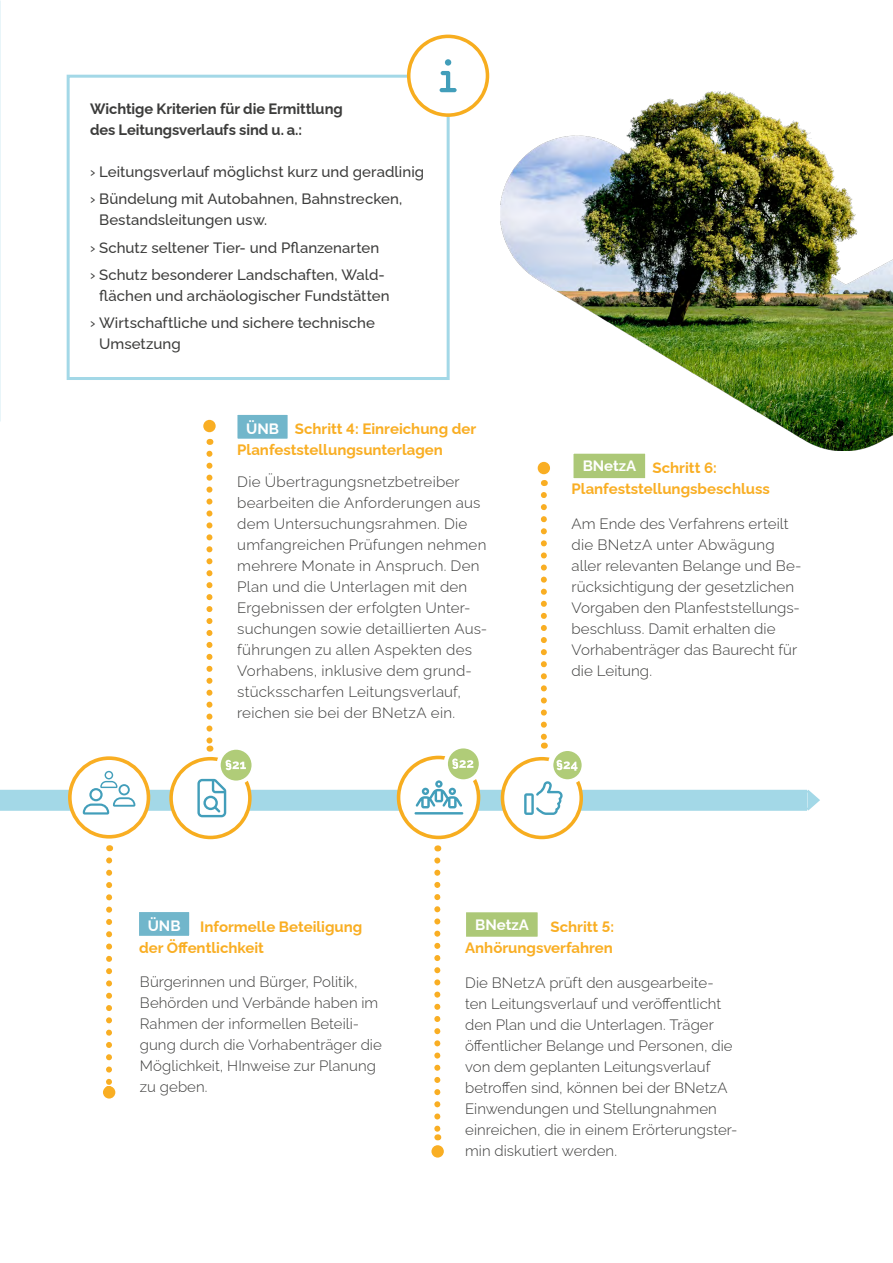
<style>
.page{position:relative;width:893px;height:1263px;background:#fff}
.page>*{position:absolute;margin:0;border:0;box-sizing:border-box;transform-origin:0 0}
.t1{font:300 15px/21px "Raleway";letter-spacing:.005em;color:#3c3c3b}
.t2{font:500 15px/21px "Raleway";letter-spacing:.005em;color:#3c3c3b}
.t3{font:700 15px/21px "Raleway";color:#f9ae23}
.t4{font:700 15px/21px "Raleway";letter-spacing:-.005em;color:#3c3c3b}
.t5{font:700 15px "Raleway";color:#fff}
</style>
<div class="page">
<svg style="left:106px;top:860px;width:6px;height:227px"></svg>
<div style="left:103px;top:1086px;width:12px;height:12px;background:#f9ae23;border-radius:50%"></div>
<svg style="left:434px;top:860px;width:6px;height:280px"></svg>
<div style="left:431px;top:1145px;width:13px;height:12px;background:#f9ae23;border-radius:50%"></div>
<div style="left:67px;top:75px;width:383px;height:305px;border:3px solid #a3d8e7"></div>
<img style="left:500px;top:91px;width:393px;height:360px">
<div style="left:203px;top:420px;width:13px;height:12px;background:#f9ae23;border-radius:50%"></div>
<svg style="left:541px;top:495px;width:6px;height:254px"></svg>
<div style="left:538px;top:462px;width:12px;height:12px;background:#f9ae23;border-radius:50%"></div>
<div style="left:0;top:790px;width:807px;height:21px;background:#a3d8e7"></div>
<svg style="left:804px;top:789px;width:16px;height:22px"></svg>
<div style="left:217px;top:746px;width:39px;height:39px;border:4px solid #fff;border-radius:50%"></div>
<svg style="left:169px;top:454px;width:83px;height:385px"></svg>
<svg style="left:551px;top:748px;width:33px;height:34px"></svg>
<div style="left:548px;top:746px;width:39px;height:39px;border:5px solid #fff;border-radius:50%"></div>
<svg style="left:501px;top:757px;width:82px;height:82px"></svg>
<svg style="left:446px;top:746px;width:35px;height:35px"></svg>
<div style="left:444px;top:744px;width:39px;height:39px;border:4px solid #fff;border-radius:50%"></div>
<svg style="left:397px;top:756px;width:83px;height:83px"></svg>
<div style="left:572px;top:452px;width:75px;height:28px;background:#acc877"></div>
<div style="left:570px;top:451px;width:78px;height:30px;border:3px solid #fff"></div>
<div style="left:465px;top:911px;width:74px;height:27px;background:#acc877"></div>
<div style="left:463px;top:909px;width:78px;height:31px;border:3px solid #fff"></div>
<svg style="left:407px;top:35px;width:82px;height:82px"></svg>
<svg style="left:68px;top:756px;width:82px;height:82px"></svg>
<svg style="left:83px;top:771px;width:52px;height:43px"></svg>
<div style="left:138px;top:910px;width:53px;height:27px;background:#71b6cb"></div>
<div style="left:136px;top:909px;width:56px;height:30px;border:3px solid #fff"></div>
<div style="left:236px;top:413px;width:53px;height:27px;background:#71b6cb"></div>
<div style="left:234px;top:412px;width:57px;height:30px;border:3px solid #fff"></div>
<p class="t4" style="left:90px;top:97px;width:254px">Wichtige Kriterien für die Ermittlung des Leitungsverlaufs sind u. a.:</p>
<p class="t2" style="left:90px;top:160px;width:336px">› Leitungsverlauf möglichst kurz und geradlinig</p>
<p class="t2" style="left:99px;top:187px;width:305px;text-indent:-9px">› Bündelung mit Autobahnen, Bahnstrecken,<br>Bestandsleitungen usw.</p>
<p class="t2" style="left:90px;top:235px;width:291px">› Schutz seltener Tier- und Pflanzenarten</p>
<p class="t2" style="left:99px;top:263px;width:292px;text-indent:-9px">› Schutz besonderer Landschaften, Wald&shy;flächen und archäologischer Fundstätten</p>
<p class="t2" style="left:99px;top:311px;width:277px;text-indent:-9px">› Wirtschaftliche und sichere technische<br>Umsetzung</p>
<p class="t5" style="left:246px;top:417px;width:34px">ÜNB</p>
<p class="t3" style="left:237px;top:417px;width:240px;text-indent:58px">Schritt 4: Einreichung der<br>Planfeststellungsunterlagen</p>
<p class="t1" style="left:237px;top:470px;width:252px">Die Übertragungsnetzbetreiber bearbeiten die Anforderungen aus dem Untersuchungsrahmen. Die umfangreichen Prüfungen nehmen mehrere Monate in Anspruch. Den<br>Plan und die Unterlagen mit den<br>Ergebnissen der erfolgten Unter&shy;suchungen sowie detaillierten Aus&shy;führungen zu allen Aspekten des<br>Vorhabens, inklusive dem grund&shy;stücksscharfen Leitungsverlauf, reichen sie bei der BNetzA ein.</p>
<p class="t5" style="left:583px;top:454px;width:55px">BNetzA</p>
<p class="t3" style="left:572px;top:456px;width:200px;text-indent:81px">Schritt 6:<br>Planfeststellungsbeschluss</p>
<p class="t1" style="left:572px;top:512px;width:231px">Am Ende des Verfahrens erteilt die BNetzA unter Abwägung aller relevanten Belange und Be&shy;rücksichtigung der gesetzlichen<br>Vorgaben den Planfeststellungs&shy;beschluss. Damit erhalten die<br>Vorhabenträger das Baurecht für die Leitung.</p>
<p class="t5" style="left:148px;top:914px;width:34px">ÜNB</p>
<p class="t3" style="left:200px;top:915px;width:164px">Informelle Beteiligung</p>
<p class="t5" style="left:475px;top:913px;width:55px">BNetzA</p>
<p class="t3" style="left:139px;top:936px;width:126px">der Öffentlichkeit</p>
<p class="t3" style="left:465px;top:914px;width:150px;text-align:right">Schritt 5:<br>Anhörungsverfahren</p>
<p class="t1" style="left:465px;top:970px;width:274px">Die BNetzA prüft den ausgearbeite&shy;ten Leitungsverlauf und veröffentlicht den Plan und die Unterlagen. Träger öffentlicher Belange und Personen, die von dem geplanten Leitungsverlauf betroffen sind, können bei der BNetzA Einwendungen und Stellungnahmen einreichen, die in einem Erörterungster&shy;min diskutiert werden.</p>
<p class="t1" style="left:140px;top:970px;width:243px">Bürgerinnen und Bürger, Politik,<br>Behörden und Verbände haben im<br>Rahmen der informellen Beteili&shy;gung durch die Vorhabenträger die<br>Möglichkeit, HInweise zur Planung zu geben.</p>
</div>
